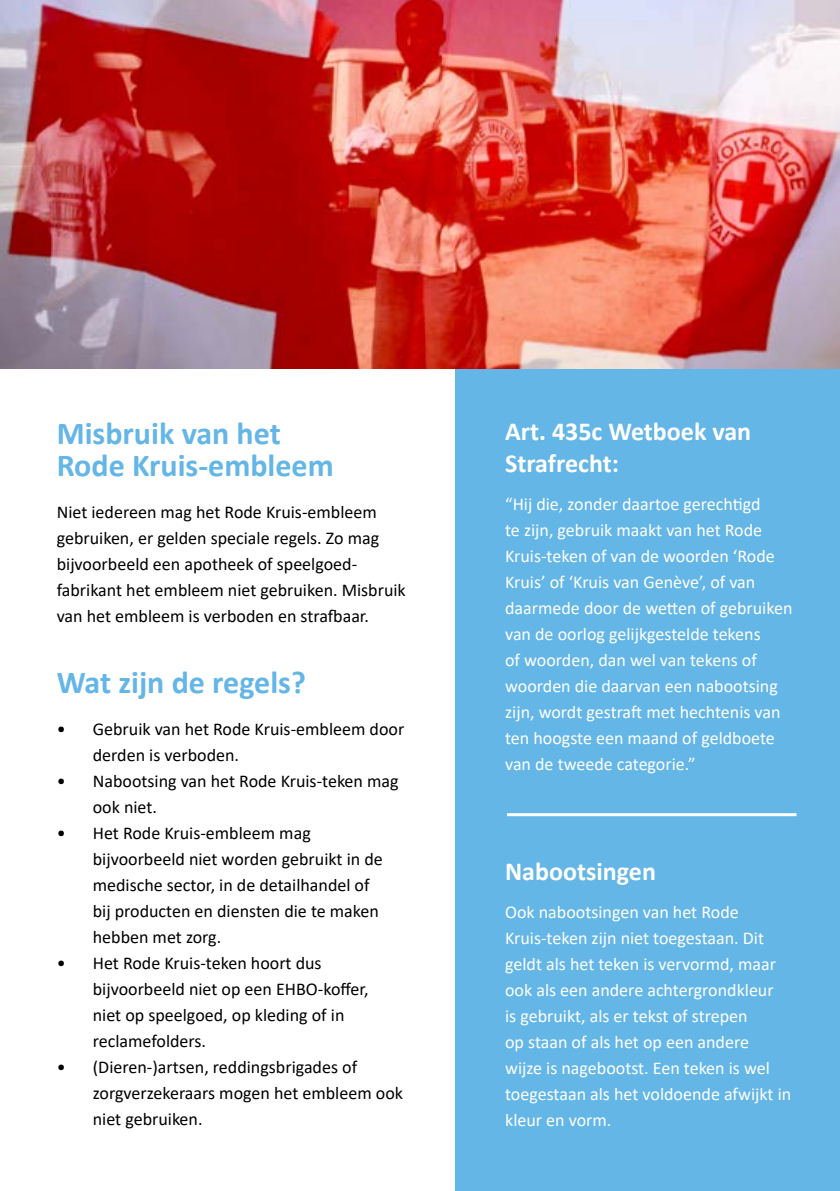
<style>
.page{position:relative;width:840px;height:1191px;background:#fff}
.page>*{position:absolute;margin:0;border:0;box-sizing:border-box;transform-origin:0 0}
.t1{font:700 32px/32px "Calibri";color:#64b6e7}
.t2{font:700 26px/32px "Calibri";color:#fff}
.t3{font:18px/26px "Calibri";color:#000}
.t4{font:18px/26px "Calibri";color:#fff}
</style>
<div class="page">
<div style="left:455px;top:337px;width:384px;height:854px;background:#64b6e7"></div>
<img style="left:0;top:0;width:839px;height:369px">
<hr style="left:506px;top:813px;width:290px;height:3px;background:#fff">
<h1 class="t1" style="left:57px;top:417px;width:278px">Misbruik van het<br>Rode Kruis-embleem</h1>
<p class="t3" style="left:57px;top:499px;width:350px">Niet iedereen mag het Rode Kruis-embleem gebruiken, er gelden speciale regels. Zo mag bijvoorbeeld een apotheek of speelgoed&shy;fabrikant het embleem niet gebruiken. Misbruik van het embleem is verboden en strafbaar.</p>
<h1 class="t1" style="left:57px;top:666px;width:250px">Wat zijn de regels?</h1>
<p class="t3" style="left:93px;top:715px;width:313px;text-indent:-36px">• Gebruik van het Rode Kruis-embleem door derden is verboden.</p>
<p class="t3" style="left:93px;top:767px;width:307px;text-indent:-36px">• Nabootsing van het Rode Kruis-teken mag ook niet.</p>
<p class="t3" style="left:93px;top:819px;width:291px;text-indent:-36px">• Het Rode Kruis-embleem mag bijvoorbeeld niet worden gebruikt in de medische sector, in de detailhandel of bij producten en diensten die te maken hebben met zorg.</p>
<p class="t3" style="left:93px;top:949px;width:277px;text-indent:-36px">• Het Rode Kruis-teken hoort dus bijvoorbeeld niet op een EHBO-koffer, niet op speelgoed, op kleding of in reclamefolders.</p>
<p class="t3" style="left:93px;top:1053px;width:311px;text-indent:-36px">• (Dieren-)artsen, reddingsbrigades of zorgverzekeraars mogen het embleem ook niet gebruiken.</p>
<h2 class="t2" style="left:505px;top:415px;width:247px">Art. 435c Wetboek van<br>Strafrecht:</h2>
<p class="t4" style="left:505px;top:490px;width:289px">“Hij die, zonder daartoe gerechtigd<br>te zijn, gebruik maakt van het Rode Kruis-teken of van de woorden ‘Rode Kruis’ of ‘Kruis van Genève’, of van daarmede door de wetten of gebruiken van de oorlog gelijkgestelde tekens<br>of woorden, dan wel van tekens of woorden die daarvan een nabootsing zijn, wordt gestraft met hechtenis van ten hoogste een maand of geldboete van de tweede categorie.”</p>
<h2 class="t2" style="left:505px;top:855px;width:152px">Nabootsingen</h2>
<p class="t4" style="left:505px;top:898px;width:287px">Ook nabootsingen van het Rode Kruis-teken zijn niet toegestaan. Dit geldt als het teken is vervormd, maar ook als een andere achtergrondkleur<br>is gebruikt, als er tekst of strepen<br>op staan of als het op een andere<br>wijze is nagebootst. Een teken is wel toegestaan als het voldoende afwijkt in kleur en vorm.</p>
</div>
